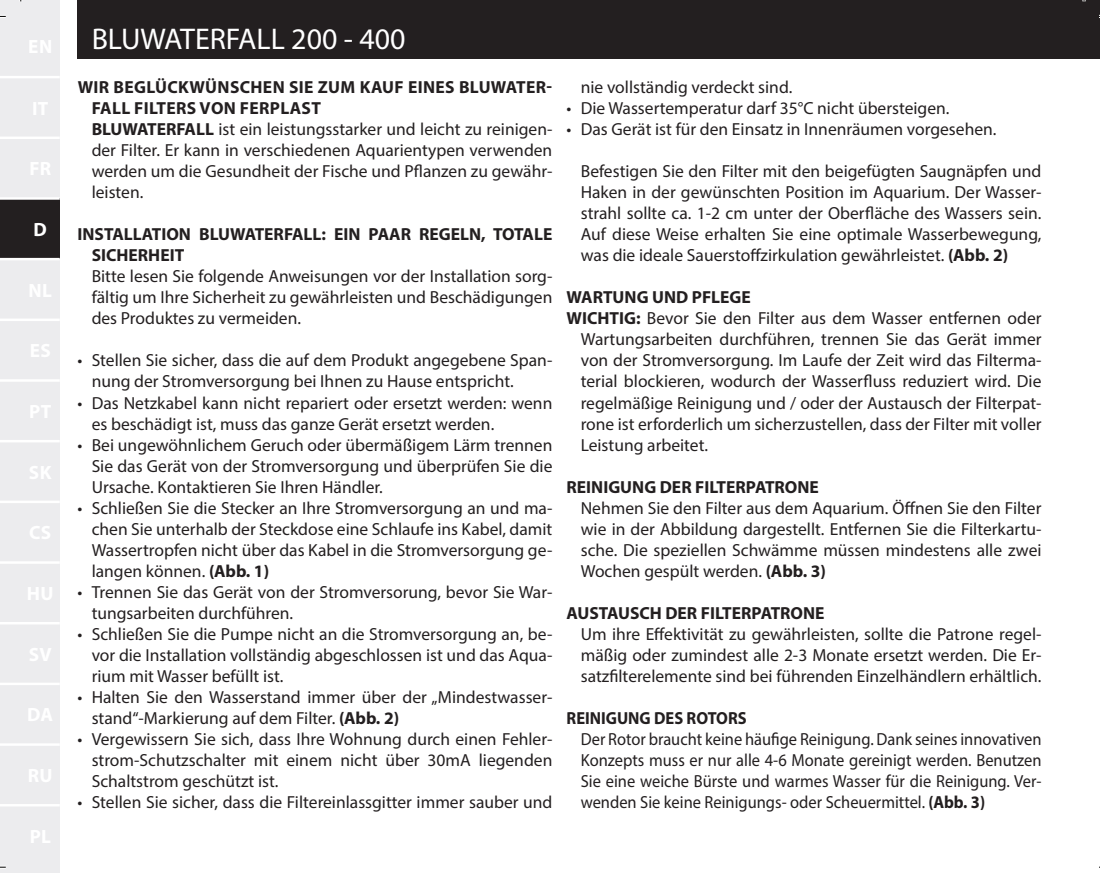
<style>
.page{position:relative;width:1100px;height:873px;background:#fff}
.page>*{position:absolute;margin:0;border:0;box-sizing:border-box;transform-origin:0 0}
.t1{font:30px "Myriad Pro";color:#fff}
.t2{font:700 19.25px "Myriad Pro";color:#fff}
.t3{font:17.5px/21px "Myriad Pro";color:#231f20;text-align:justify}
.t4{font:17.5px/21px "Myriad Pro";color:#231f20;text-align:justify;scale:.94 1}
.t5{font:700 17.5px/21px "Myriad Pro";color:#231f20}
.t6{font:700 17.5px "Myriad Pro";color:#231f20;scale:.94 1}
.s1{font-weight:700}
</style>
<div class="page">
<div style="left:77px;top:0;width:1023px;height:59px;background:#231f20"></div>
<div style="left:0;top:0;width:60px;height:873px;background:#ececee"></div>
<div style="left:0;top:199px;width:60px;height:60px;background:#231f20"></div>
<hr style="left:0;top:804px;width:60px;height:2px;background:#fff">
<hr style="left:0;top:743px;width:60px;height:3px;background:#fff">
<hr style="left:0;top:682px;width:60px;height:3px;background:#fff">
<hr style="left:0;top:622px;width:60px;height:2px;background:#fff">
<hr style="left:0;top:561px;width:60px;height:3px;background:#fff">
<hr style="left:0;top:500px;width:60px;height:3px;background:#fff">
<hr style="left:0;top:440px;width:60px;height:2px;background:#fff">
<hr style="left:0;top:379px;width:60px;height:3px;background:#fff">
<hr style="left:0;top:318px;width:60px;height:3px;background:#fff">
<hr style="left:0;top:258px;width:60px;height:2px;background:#fff">
<hr style="left:0;top:197px;width:60px;height:3px;background:#fff">
<hr style="left:0;top:136px;width:60px;height:3px;background:#fff">
<hr style="left:0;top:76px;width:60px;height:2px;background:#fff">
<svg style="left:0;top:16px;width:6px;height:2px"></svg>
<svg style="left:0;top:866px;width:6px;height:2px"></svg>
<p class="t2" style="left:34px;top:217px;width:15px">D</p>
<h1 class="t1" style="left:92px;top:20px;width:315px">BLUWATERFALL 200 - 400</h1>
<p class="t3" style="left:92px;top:77px;width:462px;text-align:left;text-indent:-14px"><span class="s1">WIR BEGLÜCKWÜNSCHEN SIE ZUM KAUF EINES BLUWATER-FALL FILTERS VON FERPLAST<br>BLUWATERFALL</span> ist ein leistungsstarker und leicht zu reinigen&shy;der Filter. Er kann in verschiedenen Aquarientypen verwenden werden um die Gesundheit der Fische und Pflanzen zu gewähr&shy;leisten.</p>
<p class="t5" style="left:92px;top:223px;width:462px;text-indent:-14px">INSTALLATION BLUWATERFALL: EIN PAAR REGELN, TOTALE<br>SICHERHEIT</p>
<p class="t3" style="left:92px;top:266px;width:462px">Bitte lesen Sie folgende Anweisungen vor der Installation sorg&shy;fältig um Ihre Sicherheit zu gewährleisten und Beschädigungen des Produktes zu vermeiden.</p>
<p class="t3" style="left:92px;top:350px;width:462px;text-indent:-14px">• Stellen Sie sicher, dass die auf dem Produkt angegebene Span&shy;nung der Stromversorgung bei Ihnen zu Hause entspricht.</p>
<p class="t3" style="left:92px;top:392px;width:462px;text-indent:-14px">• Das Netzkabel kann nicht repariert oder ersetzt werden: wenn es beschädigt ist, muss das ganze Gerät ersetzt werden.</p>
<p class="t3" style="left:92px;top:434px;width:462px;text-indent:-14px">• Bei ungewöhnlichem Geruch oder übermäßigem Lärm trennen Sie das Gerät von der Stromversorgung und überprüfen Sie die Ursache. Kontaktieren Sie Ihren Händler.</p>
<p class="t3" style="left:92px;top:497px;width:462px;text-indent:-14px">• Schließen Sie die Stecker an Ihre Stromversorgung an und ma&shy;chen Sie unterhalb der Steckdose eine Schlaufe ins Kabel, damit Wassertropfen nicht über das Kabel in die Stromversorgung ge&shy;langen können. <span class="s1">(Abb. 1)</span></p>
<p class="t3" style="left:92px;top:581px;width:462px;text-indent:-14px">• Trennen Sie das Gerät von der Stromversorung, bevor Sie War&shy;tungsarbeiten durchführen.</p>
<p class="t3" style="left:92px;top:623px;width:462px;text-indent:-14px">• Schließen Sie die Pumpe nicht an die Stromversorgung an, be&shy;vor die Installation vollständig abgeschlossen ist und das Aqua&shy;rium mit Wasser befüllt ist.</p>
<p class="t3" style="left:92px;top:686px;width:462px;text-indent:-14px">• Halten Sie den Wasserstand immer über der „Mindestwasser&shy;stand“-Markierung auf dem Filter. <span class="s1">(Abb. 2)</span></p>
<p class="t3" style="left:92px;top:728px;width:462px;text-indent:-14px">• Vergewissern Sie sich, dass Ihre Wohnung durch einen Fehler&shy;strom-Schutzschalter mit einem nicht über 30mA liegenden Schaltstrom geschützt ist.</p>
<p class="t3" style="left:77px;top:791px;width:476px">• Stellen Sie sicher, dass die Filtereinlassgitter immer sauber und</p>
<p class="t3" style="left:581px;top:77px;width:213px">nie vollständig verdeckt sind.</p>
<p class="t3" style="left:566px;top:98px;width:384px">• Die Wassertemperatur darf 35°C nicht übersteigen.</p>
<p class="t3" style="left:566px;top:119px;width:431px">• Das Gerät ist für den Einsatz in Innenräumen vorgesehen.</p>
<p class="t3" style="left:581px;top:161px;width:462px">Befestigen Sie den Filter mit den beigefügten Saugnäpfen und Haken in der gewünschten Position im Aquarium. Der Wasser&shy;strahl sollte ca. 1-2 cm unter der Oberfläche des Wassers sein.<br>Auf diese Weise erhalten Sie eine optimale Wasserbewegung, was die ideale Sauerstoffzirkulation gewährleistet. <span class="s1">(Abb. 2)</span></p>
<p class="t5" style="left:566px;top:286px;width:186px">WARTUNG UND PFLEGE</p>
<p class="t3" style="left:566px;top:308px;width:476px"><span class="s1">WICHTIG:</span> Bevor Sie den Filter aus dem Wasser entfernen oder</p>
<p class="t3" style="left:581px;top:329px;width:462px">Wartungsarbeiten durchführen, trennen Sie das Gerät immer</p>
<p class="t3" style="left:581px;top:350px;width:462px">von der Stromversorgung. Im Laufe der Zeit wird das Filterma-</p>
<p class="t3" style="left:581px;top:371px;width:462px">terial blockieren, wodurch der Wasserfluss reduziert wird. Die</p>
<p class="t3" style="left:581px;top:392px;width:462px">regelmäßige Reinigung und / oder der Austausch der Filterpat-</p>
<p class="t3" style="left:581px;top:413px;width:462px">rone ist erforderlich um sicherzustellen, dass der Filter mit voller</p>
<p class="t3" style="left:581px;top:434px;width:129px">Leistung arbeitet.</p>
<p class="t5" style="left:566px;top:475px;width:254px">REINIGUNG DER FILTERPATRONE</p>
<p class="t3" style="left:581px;top:497px;width:462px">Nehmen Sie den Filter aus dem Aquarium. Öffnen Sie den Filter wie in der Abbildung dargestellt. Entfernen Sie die Filterkartu&shy;sche. Die speziellen Schwämme müssen mindestens alle zwei Wochen gespült werden. <span class="s1">(Abb. 3)</span></p>
<p class="t5" style="left:566px;top:601px;width:259px">AUSTAUSCH DER FILTERPATRONE</p>
<p class="t3" style="left:581px;top:623px;width:462px">Um ihre Effektivität zu gewährleisten, sollte die Patrone regel&shy;mäßig oder zumindest alle 2-3 Monate ersetzt werden. Die Er&shy;satzfilterelemente sind bei führenden Einzelhändlern erhältlich.</p>
<p class="t6" style="left:566px;top:706px;width:193px">REINIGUNG DES ROTORS</p>
<p class="t4" style="left:581px;top:728px;width:492px">Der Rotor braucht keine häufige Reinigung. Dank seines innovativen Konzepts muss er nur alle 4-6 Monate gereinigt werden. Benutzen Sie eine weiche Bürste und warmes Wasser für die Reinigung. Ver&shy;wenden Sie keine Reinigungs- oder Scheuermittel. <span class="s1">(Abb. 3)</span></p>
</div>
